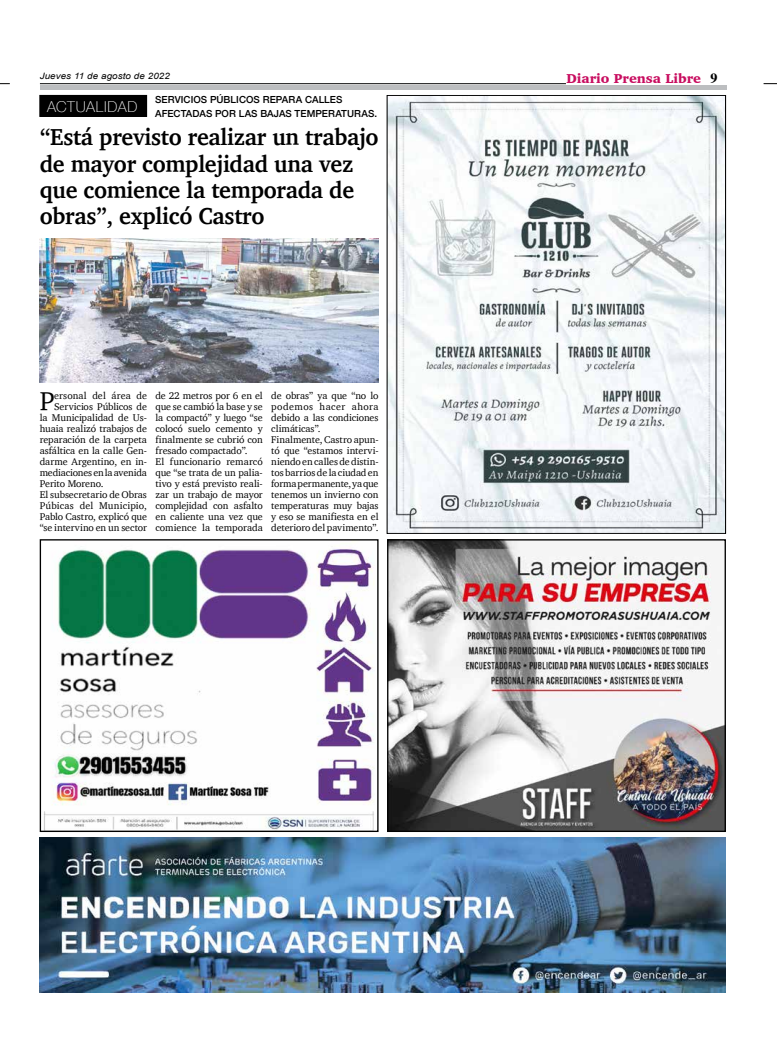
<style>
.page{position:relative;width:777px;height:1063px;background:#fff}
.page>*{position:absolute;margin:0;border:0;box-sizing:border-box;transform-origin:0 0}
.t1{font:26.4px "Charter";color:#000}
.t2{font:700 23.7px/26.2px "Charter";letter-spacing:-.01em;color:#000;scale:.95 1}
.t3{font:100 15px "Helvetica Neue";letter-spacing:.055em;color:#fff}
.t4{font:700 14px "Times";color:#000}
.t5{font:900 13.2px "Charter";color:#c80c5f}
.t6{font:10px/11px "Charter";letter-spacing:-.005em;color:#000}
.t7{font:500 9.8px/13.7px "Helvetica Neue";letter-spacing:.01em;color:#000}
.t8{font:italic 8.8px "Arial";letter-spacing:.01em;color:#000;scale:1.11 1}
</style>
<div class="page">
<hr style="left:40px;top:83px;width:526px;height:1px;background:#000">
<hr style="left:40px;top:85px;width:686px;height:4px;background:#bcbec0">
<svg style="left:763px;top:83px;width:14px;height:1px"></svg>
<img style="left:40px;top:837px;width:686px;height:155px">
<img style="left:43px;top:541px;width:332px;height:289px">
<div style="left:40px;top:539px;width:338px;height:293px;border:1px solid #000"></div>
<img style="left:389px;top:541px;width:335px;height:289px">
<div style="left:387px;top:539px;width:339px;height:293px;border:1px solid #000"></div>
<img style="left:389px;top:97px;width:334px;height:434px">
<div style="left:40px;top:95px;width:107px;height:21px;background:#000"></div>
<div style="left:40px;top:95px;width:107px;height:22px;border:1px solid #000"></div>
<img style="left:40px;top:238px;width:338px;height:145px">
<p class="t8" style="left:40px;top:70px;width:119px">Jueves 11 de agosto de 2022</p>
<h3 class="t5" style="left:566px;top:71px;width:136px">Diario Prensa Libre</h3>
<h3 class="t3" style="left:47px;top:95px;width:92px">ACTUALIDAD</h3>
<p class="t7" style="left:155px;top:92px;width:224px">SERVICIOS PÚBLICOS REPARA CALLES<br>AFECTADAS POR LAS BAJAS TEMPERATURAS.</p>
<h2 class="t2" style="left:40px;top:124px;width:358px">“Está previsto realizar un trabajo de mayor complejidad una vez que comience la temporada de obras”, explicó Castro</h2>
<h3 class="t4" style="left:710px;top:65px;width:8px">9</h3>
<h1 class="t1" style="left:40px;top:378px;width:16px">P</h1>
<p class="t6" style="left:54px;top:390px;width:94px">ersonal del área de</p>
<p class="t6" style="left:54px;top:401px;width:94px">Servicios Públicos de</p>
<p class="t6" style="left:40px;top:412px;width:109px">la Municipalidad de Us-</p>
<p class="t6" style="left:40px;top:423px;width:109px">huaia realizó trabajos de</p>
<p class="t6" style="left:40px;top:434px;width:109px">reparación de la carpeta</p>
<p class="t6" style="left:40px;top:445px;width:109px">asfáltica en la calle Gen-</p>
<p class="t6" style="left:40px;top:456px;width:109px">darme Argentino, en in-</p>
<p class="t6" style="left:40px;top:467px;width:109px">mediaciones en la avenida</p>
<p class="t6" style="left:40px;top:478px;width:65px">Perito Moreno.</p>
<p class="t6" style="left:40px;top:489px;width:109px">El subsecretario de Obras</p>
<p class="t6" style="left:40px;top:500px;width:109px">Púbicas del Municipio,</p>
<p class="t6" style="left:40px;top:511px;width:109px">Pablo Castro, explicó que</p>
<p class="t6" style="left:40px;top:522px;width:109px">“se intervino en un sector</p>
<p class="t6" style="left:155px;top:390px;width:109px">de 22 metros por 6 en el que se cambió la base y se la compactó” y luego “se colocó suelo cemento y finalmente se cubrió con fresado compactado”.<br>El funcionario remarcó que “se trata de un palia&shy;tivo y está previsto reali&shy;zar un trabajo de mayor complejidad con asfalto en caliente una vez que comience la temporada</p>
<p class="t6" style="left:271px;top:390px;width:109px">de obras” ya que “no lo podemos hacer ahora debido a las condiciones climáticas”.<br>Finalmente, Castro apun&shy;tó que “estamos intervi&shy;niendo en calles de distin&shy;tos barrios de la ciudad en forma permanente, ya que tenemos un invierno con temperaturas muy bajas y eso se manifiesta en el deterioro del pavimento”.</p>
</div>
